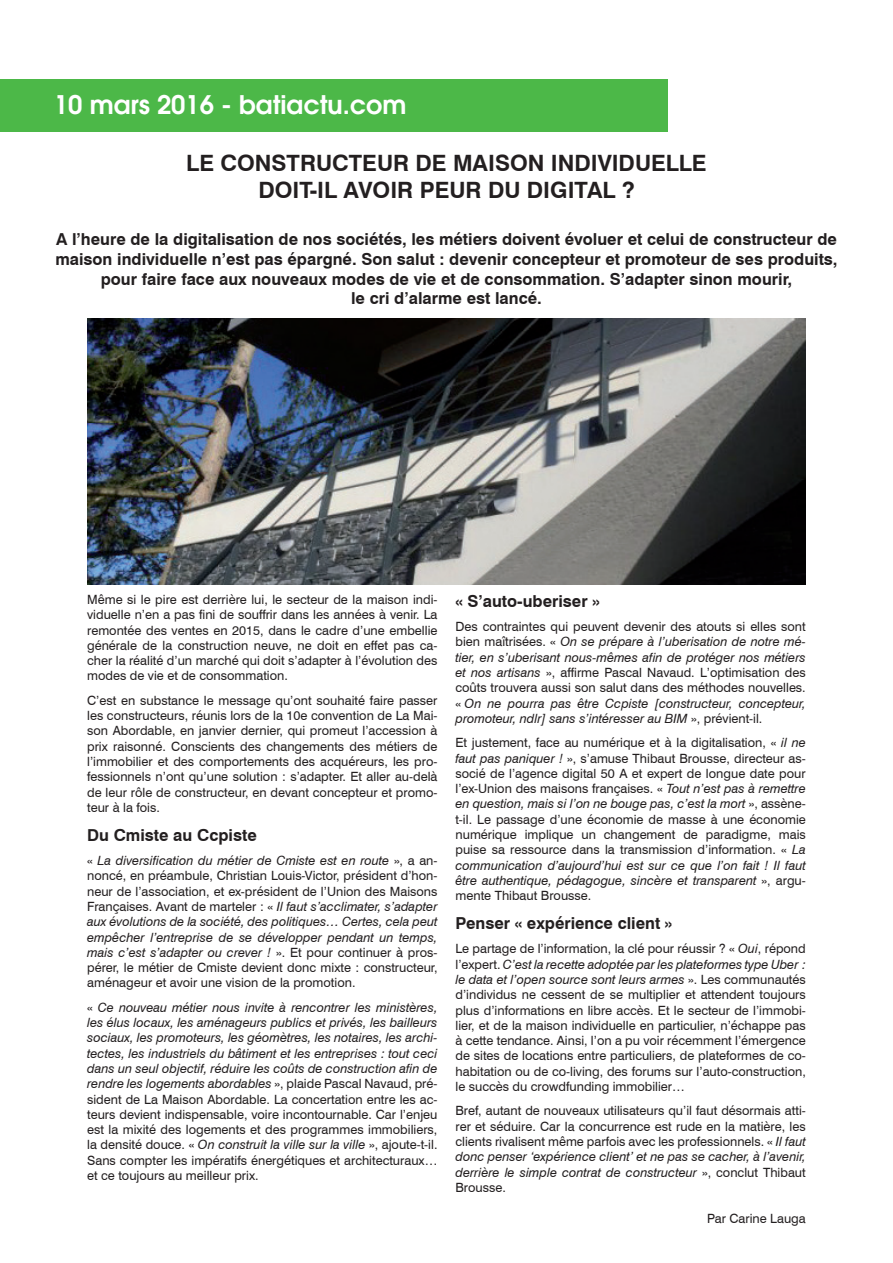
<style>
.page{position:relative;width:893px;height:1263px;background:#fff}
.page>*{position:absolute;margin:0;border:0;box-sizing:border-box;transform-origin:0 0}
.t1{font:600 25.5px "ITC Avant Garde Pro";color:#fff}
.t2{font:700 22.5px "Swiss 721 BT";color:#231f20}
.t3{font:700 16.5px/19.8px "Swiss 721 BT";color:#231f20;text-align:center}
.t4{font:12.75px/15.3px "Swiss 721 BT";color:#231f20;text-align:justify}
.t5{font:italic 12.75px/15.3px "Swiss 721 BT";color:#231f20;text-align:justify}
.s1{font-style:italic}
.s2{font-style:normal}
</style>
<div class="page">
<div style="left:0;top:79px;width:668px;height:53px;background:#4cb848"></div>
<img style="left:87px;top:319px;width:719px;height:266px">
<p class="t1" style="left:54px;top:88px;width:354px">10 mars 2016 - batiactu.com</p>
<p class="t2" style="left:186px;top:150px;width:522px">LE CONSTRUCTEUR DE MAISON INDIVIDUELLE</p>
<p class="t2" style="left:258px;top:177px;width:378px">DOIT-IL AVOIR PEUR DU DIGITAL ?</p>
<p class="t3" style="left:55px;top:229px;width:784px">A l’heure de la digitalisation de nos sociétés, les métiers doivent évoluer et celui de constructeur de maison individuelle n’est pas épargné. Son salut : devenir concepteur et promoteur de ses produits, pour faire face aux nouveaux modes de vie et de consommation. S’adapter sinon mourir,</p>
<p class="t3" style="left:351px;top:289px;width:192px">le cri d’alarme est lancé.</p>
<p class="t4" style="left:87px;top:592px;width:352px">Même si le pire est derrière lui, le secteur de la maison indi&shy;viduelle n’en a pas fini de souffrir dans les années à venir. La remontée des ventes en 2015, dans le cadre d’une embellie générale de la construction neuve, ne doit en effet pas ca&shy;cher la réalité d’un marché qui doit s’adapter à l’évolution des modes de vie et de consommation.</p>
<p class="t4" style="left:87px;top:692px;width:352px">C’est en substance le message qu’ont souhaité faire passer les constructeurs, réunis lors de la 10e convention de La Mai&shy;son Abordable, en janvier dernier, qui promeut l’accession à prix raisonné. Conscients des changements des métiers de l’immobilier et des comportements des acquéreurs, les pro&shy;fessionnels n’ont qu’une solution : s’adapter. Et aller au-delà de leur rôle de constructeur, en devant concepteur et promo&shy;teur à la fois.</p>
<p class="t3" style="left:87px;top:825px;width:171px">Du Cmiste au Ccpiste</p>
<p class="t4" style="left:87px;top:853px;width:352px">« <span class="s1">La diversification du métier de Cmiste est en route</span> », a an&shy;noncé, en préambule, Christian Louis-Victor, président d’hon&shy;neur de l’association, et ex-président de l’Union des Maisons Françaises. Avant de marteler : « <span class="s1">Il faut s’acclimater, s’adapter aux évolutions de la société, des politiques… Certes, cela peut empêcher l’entreprise de se développer pendant un temps, mais c’est s’adapter ou crever !</span> ». Et pour continuer à pros&shy;pérer, le métier de Cmiste devient donc mixte : constructeur, aménageur et avoir une vision de la promotion.</p>
<p class="t5" style="left:87px;top:999px;width:352px"><span class="s2">«</span> Ce nouveau métier nous invite à rencontrer les ministères, les élus locaux, les aménageurs publics et privés, les bailleurs sociaux, les promoteurs, les géomètres, les notaires, les archi&shy;tectes, les industriels du bâtiment et les entreprises : tout ceci dans un seul objectif, réduire les coûts de construction afin de rendre les logements abordables <span class="s2">», plaide Pascal Navaud, pré&shy;sident de La Maison Abordable. La concertation entre les ac&shy;teurs devient indispensable, voire incontournable. Car l’enjeu est la mixité des logements et des programmes immobiliers, la densité douce. «</span> On construit la ville sur la ville <span class="s2">», ajoute-t-il.<br>Sans compter les impératifs énergétiques et architecturaux… et ce toujours au meilleur prix.</span></p>
<p class="t3" style="left:455px;top:591px;width:146px">« S’auto-uberiser »</p>
<p class="t5" style="left:455px;top:619px;width:352px"><span class="s2">Des contraintes qui peuvent devenir des atouts si elles sont bien maîtrisées. «</span> On se prépare à l’uberisation de notre mé&shy;tier, en s’uberisant nous-mêmes afin de protéger nos métiers et nos artisans <span class="s2">», affirme Pascal Navaud. L’optimisation des coûts trouvera aussi son salut dans des méthodes nouvelles. «</span> On ne pourra pas être Ccpiste [constructeur, concepteur, promoteur, ndlr] sans s’intéresser au BIM <span class="s2">», prévient-il.</span></p>
<p class="t4" style="left:455px;top:735px;width:352px">Et justement, face au numérique et à la digitalisation, « <span class="s1">il ne faut pas paniquer !</span> », s’amuse Thibaut Brousse, directeur as&shy;socié de l’agence digital 50 A et expert de longue date pour l’ex-Union des maisons françaises. « <span class="s1">Tout n’est pas à remettre en question, mais si l’on ne bouge pas, c’est la mort</span> », assène&shy;t-il. Le passage d’une économie de masse à une économie numérique implique un changement de paradigme, mais puise sa ressource dans la transmission d’information. « <span class="s1">La communication d’aujourd’hui est sur ce que l’on fait ! Il faut être authentique, pédagogue, sincère et transparent</span> », argu&shy;mente Thibaut Brousse.</p>
<p class="t3" style="left:455px;top:913px;width:218px">Penser « expérience client »</p>
<p class="t4" style="left:455px;top:941px;width:352px">Le partage de l’information, la clé pour réussir ? « <span class="s1">Oui</span>, répond l’expert. <span class="s1">C’est la recette adoptée par les plateformes type Uber : le data et l’open source sont leurs armes</span> ». Les communautés d’individus ne cessent de se multiplier et attendent toujours plus d’informations en libre accès. Et le secteur de l’immobi&shy;lier, et de la maison individuelle en particulier, n’échappe pas à cette tendance. Ainsi, l’on a pu voir récemment l’émergence de sites de locations entre particuliers, de plateformes de co&shy;habitation ou de co-living, des forums sur l’auto-construction, le succès du crowdfunding immobilier…</p>
<p class="t4" style="left:455px;top:1103px;width:352px">Bref, autant de nouveaux utilisateurs qu’il faut désormais atti&shy;rer et séduire. Car la concurrence est rude en la matière, les clients rivalisent même parfois avec les professionnels. « <span class="s1">Il faut donc penser ‘expérience client’ et ne pas se cacher, à l’avenir, derrière le simple contrat de constructeur</span> », conclut Thibaut Brousse.</p>
<p class="t4" style="left:707px;top:1210px;width:100px">Par Carine Lauga</p>
</div>
